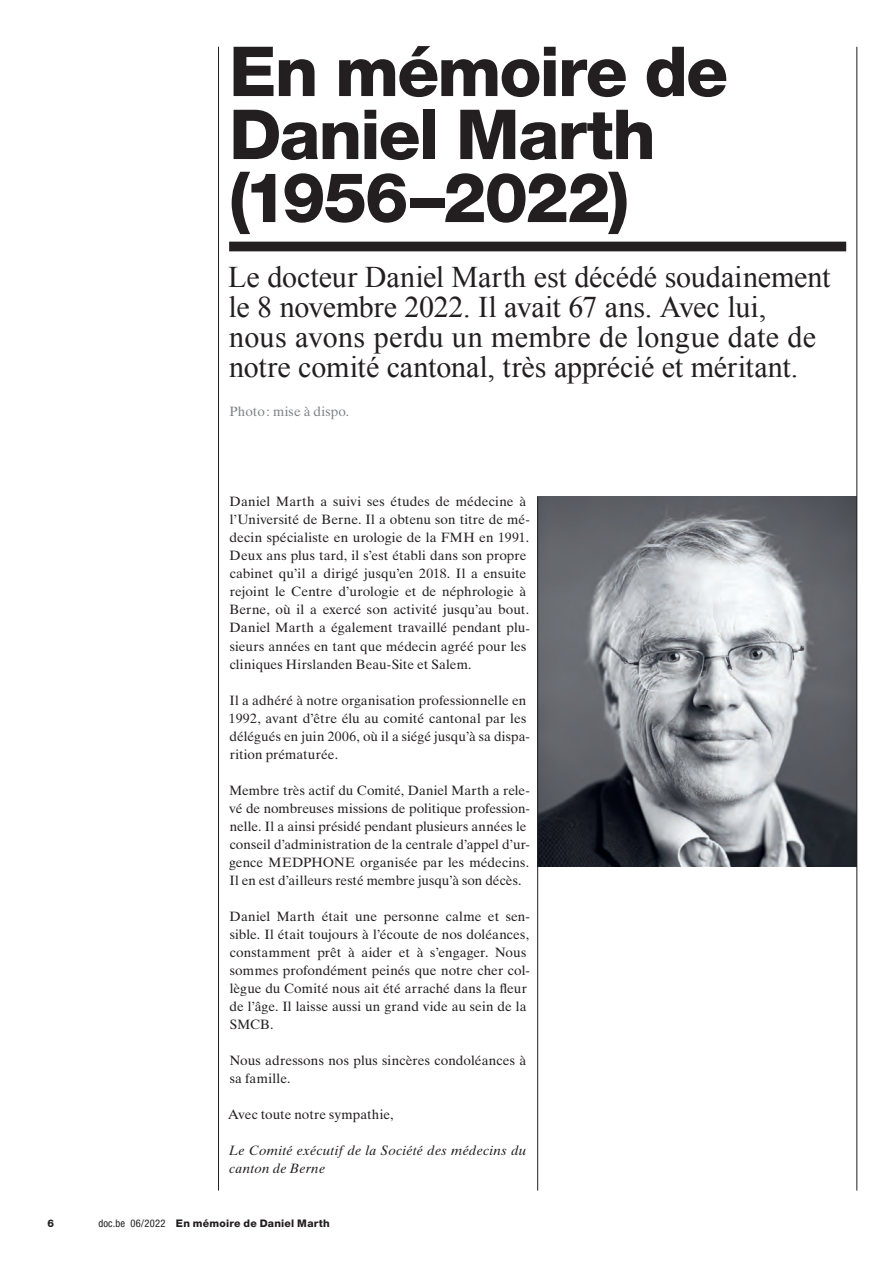
<style>
.page{position:relative;width:893px;height:1263px;background:#fff}
.page>*{position:absolute;margin:0;border:0;box-sizing:border-box;transform-origin:0 0}
.t1{font:800 69px/63px "Helvetica Neue LT Std";letter-spacing:-.03em;color:#231f20}
.t2{font:30px/30px "Times New Roman";color:#231f20}
.t3{font:13.5px/18px "Times Ten";letter-spacing:.005em;color:#231f20}
.t4{font:italic 13.5px/18px "Times Ten";letter-spacing:.02em;color:#231f20}
.t5{font:13.5px "Times Ten";letter-spacing:.01em;color:#808285}
.t6{font:800 10.5px "Helvetica Neue LT Std";letter-spacing:.02em;color:#231f20}
.s1{font-weight:400;font-stretch:condensed}
</style>
<div class="page">
<hr style="left:218px;top:47px;width:1px;height:1143px;background:#231f20">
<div style="left:229px;top:242px;width:617px;height:9px;background:#231f20"></div>
<img style="left:538px;top:497px;width:319px;height:370px">
<hr style="left:857px;top:47px;width:1px;height:1143px;background:#231f20">
<hr style="left:537px;top:497px;width:1px;height:693px;background:#231f20">
<h1 class="t1" style="left:229px;top:40px;width:501px">En mémoire de<br>Daniel Marth (1956–2022)</h1>
<h2 class="t2" style="left:228px;top:262px;width:604px">Le docteur Daniel Marth est décédé soudainement le 8 novembre 2022. Il avait 67 ans. Avec lui, nous avons perdu un membre de longue date de notre comité cantonal, très apprécié et méritant.</h2>
<p class="t5" style="left:230px;top:404px;width:121px">Photo : mise à dispo.</p>
<p class="t3" style="left:230px;top:493px;width:302px">Daniel Marth a suivi ses études de médecine à l’Université de Berne. Il a obtenu son titre de mé&shy;decin spécialiste en urologie de la FMH en 1991.<br>Deux ans plus tard, il s’est établi dans son propre cabinet qu’il a dirigé jusqu’en 2018. Il a ensuite rejoint le Centre d’urologie et de néphrologie à Berne, où il a exercé son activité jusqu’au bout.<br>Daniel Marth a également travaillé pendant plu&shy;sieurs années en tant que médecin agréé pour les cliniques Hirslanden Beau-Site et Salem.</p>
<p class="t3" style="left:229px;top:691px;width:303px">Il a adhéré à notre organisation professionnelle en 1992, avant d’être élu au comité cantonal par les délégués en juin 2006, où il a siégé jusqu’à sa dispa&shy;rition prématurée.</p>
<p class="t3" style="left:229px;top:781px;width:302px">Membre très actif du Comité, Daniel Marth a rele&shy;vé de nombreuses missions de politique profession&shy;nelle. Il a ainsi présidé pendant plusieurs années le conseil d’administration de la centrale d’appel d’ur&shy;gence MEDPHONE organisée par les médecins.<br>Il en est d’ailleurs resté membre jusqu’à son décès.</p>
<p class="t3" style="left:230px;top:907px;width:302px">Daniel Marth était une personne calme et sen&shy;sible. Il était toujours à l’écoute de nos doléances, constamment prêt à aider et à s’engager. Nous sommes profondément peinés que notre cher col&shy;lègue du Comité nous ait été arraché dans la fleur de l’âge. Il laisse aussi un grand vide au sein de la SMCB.</p>
<p class="t3" style="left:230px;top:1051px;width:298px">Nous adressons nos plus sincères condoléances à sa famille.</p>
<p class="t3" style="left:228px;top:1105px;width:167px">Avec toute notre sympathie,</p>
<p class="t4" style="left:228px;top:1141px;width:299px">Le Comité exécutif de la Société des médecins du canton de Berne</p>
<p class="t6" style="left:48px;top:1216px;width:8px">6</p>
<p class="t6" style="left:98px;top:1216px;width:233px"><span class="s1">doc.be 06/2022</span> En mémoire de Daniel Marth</p>
</div>
